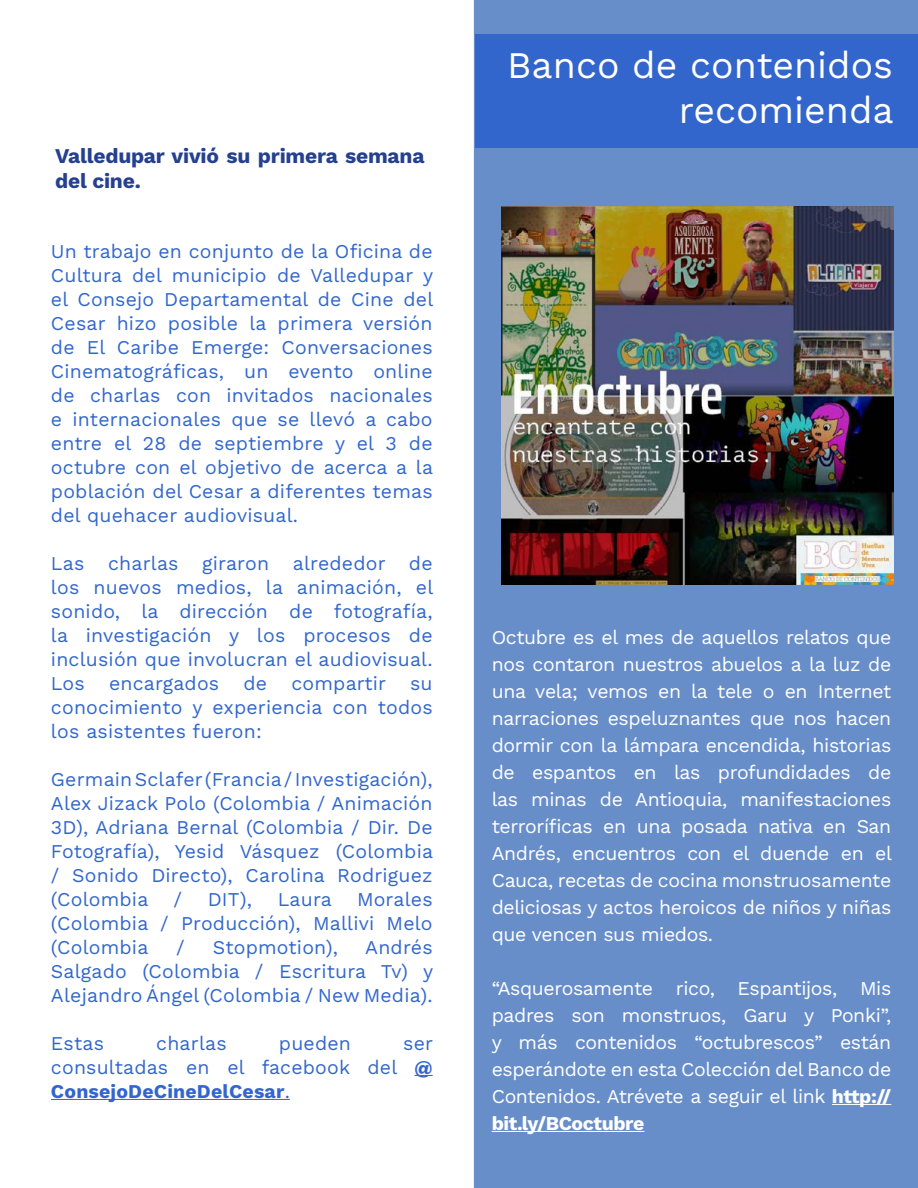
<style>
.page{position:relative;width:918px;height:1188px;background:#fff}
.page>*{position:absolute;margin:0;border:0;box-sizing:border-box;transform-origin:0 0}
.t1{font:37.5px/45px "Work Sans";color:#fff;text-align:right}
.t2{font:700 21px/25.2px "Work Sans";letter-spacing:-.01em;color:#25408f}
.t3{font:19.5px/24px "Work Sans";letter-spacing:.01em;color:#36c;text-align:justify}
.t4{font:19.5px/27px "Work Sans";letter-spacing:-.02em;color:#fff;text-align:justify}
.s1{font-weight:700}
</style>
<div class="page">
<div style="left:473px;top:0;width:445px;height:1188px;background:#688ec9"></div>
<div style="left:475px;top:34px;width:443px;height:113px;background:#36c"></div>
<hr style="left:832px;top:1104px;width:59px;height:1px;background:#fff">
<hr style="left:492px;top:1131px;width:152px;height:1px;background:#fff">
<img style="left:502px;top:206px;width:391px;height:378px">
<svg style="left:414px;top:1075px;width:19px;height:1px"></svg>
<hr style="left:51px;top:1099px;width:239px;height:1px;background:#36c">
<p class="t2" style="left:55px;top:143px;width:371px">Valledupar vivió su primera semana del cine.</p>
<p class="t3" style="left:51px;top:238px;width:384px">Un trabajo en conjunto de la Oficina de Cultura del municipio de Valledupar y el Consejo Departamental de Cine del Cesar hizo posible la primera versión de El Caribe Emerge: Conversaciones Cinematográficas, un evento online de charlas con invitados nacionales e internacionales que se llevó a cabo entre el 28 de septiembre y el 3 de octubre con el objetivo de acerca a la población del Cesar a diferentes temas del quehacer audiovisual.</p>
<p class="t3" style="left:51px;top:550px;width:384px">Las charlas giraron alrededor de los nuevos medios, la animación, el sonido, la dirección de fotografía, la investigación y los procesos de inclusión que involucran el audiovisual.<br>Los encargados de compartir su conocimiento y experiencia con todos los asistentes fueron:</p>
<p class="t3" style="left:51px;top:766px;width:384px">Germain Sclafer (Francia / Investigación), Alex Jizack Polo (Colombia / Animación 3D), Adriana Bernal (Colombia / Dir. De Fotografía), Yesid Vásquez (Colombia / Sonido Directo), Carolina Rodriguez (Colombia</p>
<p class="t3" style="left:174px;top:886px;width:10px">/</p>
<p class="t3" style="left:208px;top:886px;width:46px">DIT),</p>
<p class="t3" style="left:278px;top:886px;width:56px">Laura</p>
<p class="t3" style="left:51px;top:886px;width:383px;text-indent:306px">Morales (Colombia / Producción), Mallivi Melo (Colombia</p>
<p class="t3" style="left:176px;top:934px;width:10px">/</p>
<p class="t3" style="left:213px;top:934px;width:127px">Stopmotion),</p>
<p class="t3" style="left:51px;top:934px;width:384px;text-indent:314px">Andrés Salgado (Colombia / Escritura Tv) y Alejandro Ángel (Colombia / New Media).</p>
<p class="t3" style="left:51px;top:1030px;width:54px">Estas</p>
<p class="t3" style="left:156px;top:1030px;width:72px">charlas</p>
<p class="t3" style="left:279px;top:1030px;width:74px">pueden</p>
<p class="t3" style="left:51px;top:1030px;width:384px;text-indent:352px">ser consultadas en el facebook del <span class="s1">@ ConsejoDeCineDelCesar</span>.</p>
<h1 class="t1" style="left:507px;top:41px;width:388px">Banco de contenidos recomienda</h1>
<p class="t4" style="left:492px;top:623px;width:402px">Octubre es el mes de aquellos relatos que nos contaron nuestros abuelos a la luz de una vela; vemos en la tele o en Internet narraciones espeluznantes que nos hacen dormir con la lámpara encendida, historias de espantos en las profundidades de las minas de Antioquia, manifestaciones terroríficas en una posada nativa en San Andrés, encuentros con el duende en el Cauca, recetas de cocina monstruosamente deliciosas y actos heroicos de niños y niñas que vencen sus miedos.</p>
<p class="t4" style="left:492px;top:974px;width:401px">“Asquerosamente rico, Espantijos, Mis padres son monstruos, Garu y Ponki”, y más contenidos “octubrescos” están esperándote en esta Colección del Banco de Contenidos. Atrévete a seguir el link <span class="s1">http:// bit.ly/BCoctubre</span></p>
</div>
